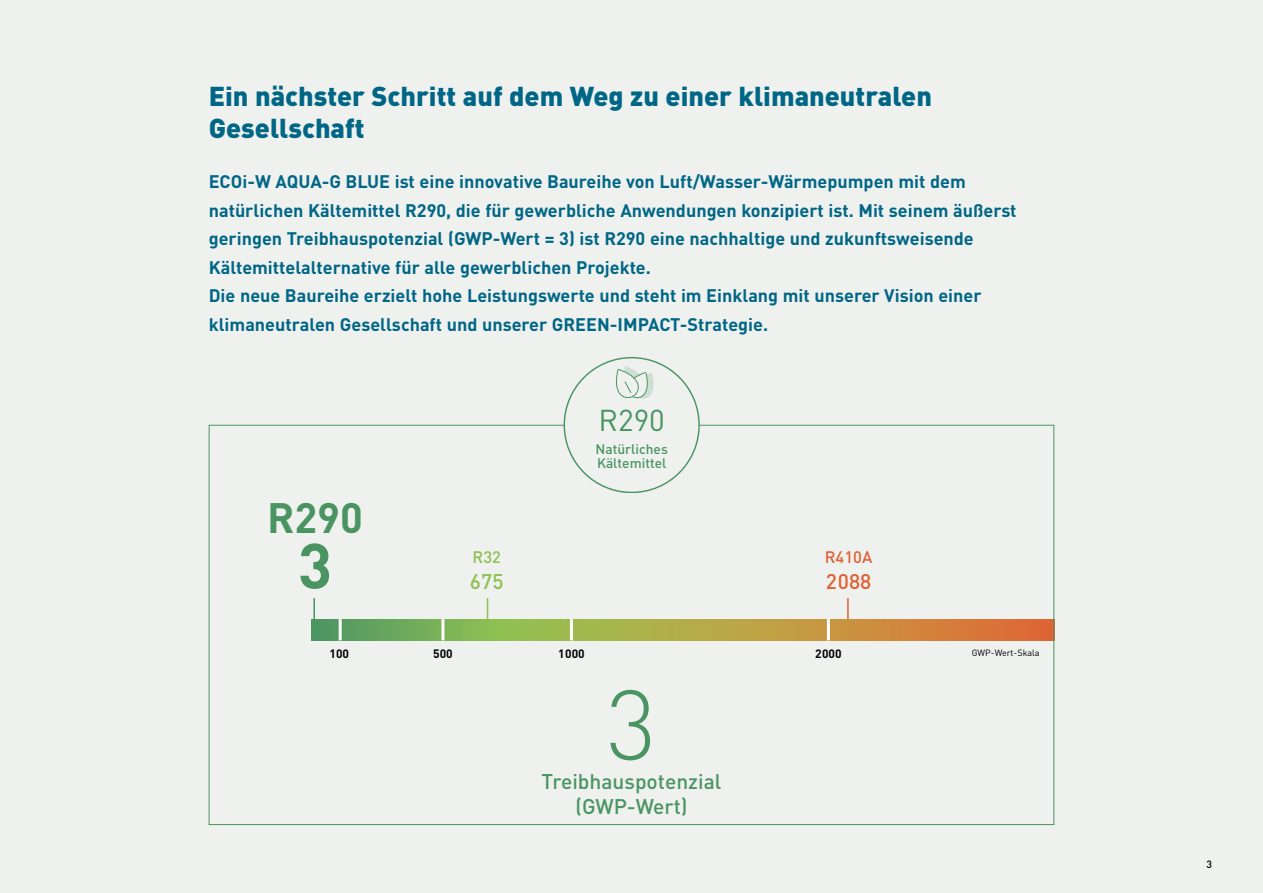
<style>
.page{position:relative;width:1263px;height:893px;background:#eff1ef}
.page>*{position:absolute;margin:0;border:0;box-sizing:border-box;transform-origin:0 0}
.t1{font:300 97.5px "DIN Pro";color:#4a9462}
.t2{font:700 63px "DIN Pro";color:#4a9462}
.t3{font:700 42px "DIN Pro";color:#4a9462}
.t4{font:29.85px "DIN Pro";color:#4a9462}
.t5{font:900 27px/32.4px "DIN Pro";color:#006686}
.t6{font:500 21px/25.2px "DIN Pro";color:#4a9462;text-align:center}
.t7{font:500 21px "DIN Pro";color:#df6134}
.t8{font:500 21px "DIN Pro";color:#8ec152}
.t9{font:700 18px/28.5px "DIN Pro";color:#006686}
.t10{font:500 16.5px "DIN Pro";color:#df6134}
.t11{font:500 16.5px "DIN Pro";color:#8ec152}
.t12{font:500 13.65px/14.4px "DIN Pro";color:#4a9462}
.t13{font:700 12px "DIN Pro";color:#000}
.t14{font:500 10.5px "DIN Pro";color:#000}
.t15{font:9px "DIN Pro";color:#000}
</style>
<div class="page">
<svg style="left:616px;top:366px;width:37px;height:33px"></svg>
<svg style="left:208px;top:424px;width:846px;height:401px"></svg>
<h3 class="t5" style="left:209px;top:78px;width:725px">Ein nächster Schritt auf dem Weg zu einer klimaneutralen<br>Gesellschaft</h3>
<p class="t9" style="left:209px;top:166px;width:809px">ECOi-W AQUA-G BLUE ist eine innovative Baureihe von Luft/Wasser-Wärmepumpen mit dem natürlichen Kältemittel R290, die für gewerbliche Anwendungen konzipiert ist. Mit seinem äußerst geringen Treibhauspotenzial (GWP-Wert = 3) ist R290 eine nachhaltige und zukunftsweisende Kältemittelalternative für alle gewerblichen Projekte.<br>Die neue Baureihe erzielt hohe Leistungswerte und steht im Einklang mit unserer Vision einer klimaneutralen Gesellschaft und unserer GREEN-IMPACT-Strategie.</p>
<h3 class="t3" style="left:267px;top:485px;width:97px">R290</h3>
<h2 class="t2" style="left:298px;top:517px;width:36px">3</h2>
<p class="t11" style="left:473px;top:545px;width:30px">R32</p>
<p class="t8" style="left:470px;top:565px;width:35px">675</p>
<h3 class="t4" style="left:598px;top:398px;width:68px">R290</h3>
<p class="t12" style="left:595px;top:441px;width:74px">Natürliches<br>Kältemittel</p>
<p class="t10" style="left:825px;top:545px;width:49px">R410A</p>
<p class="t7" style="left:826px;top:565px;width:47px">2088</p>
<p class="t13" style="left:330px;top:644px;width:21px">100</p>
<p class="t13" style="left:433px;top:644px;width:21px">500</p>
<p class="t13" style="left:558px;top:644px;width:28px">1000</p>
<p class="t13" style="left:815px;top:644px;width:28px">2000</p>
<h1 class="t1" style="left:606px;top:651px;width:52px">3</h1>
<p class="t6" style="left:542px;top:767px;width:181px">Treibhauspotenzial (GWP-Wert)</p>
<p class="t15" style="left:972px;top:646px;width:69px">GWP-Wert-Skala</p>
<p class="t14" style="left:1206px;top:856px;width:7px">3</p>
</div>
